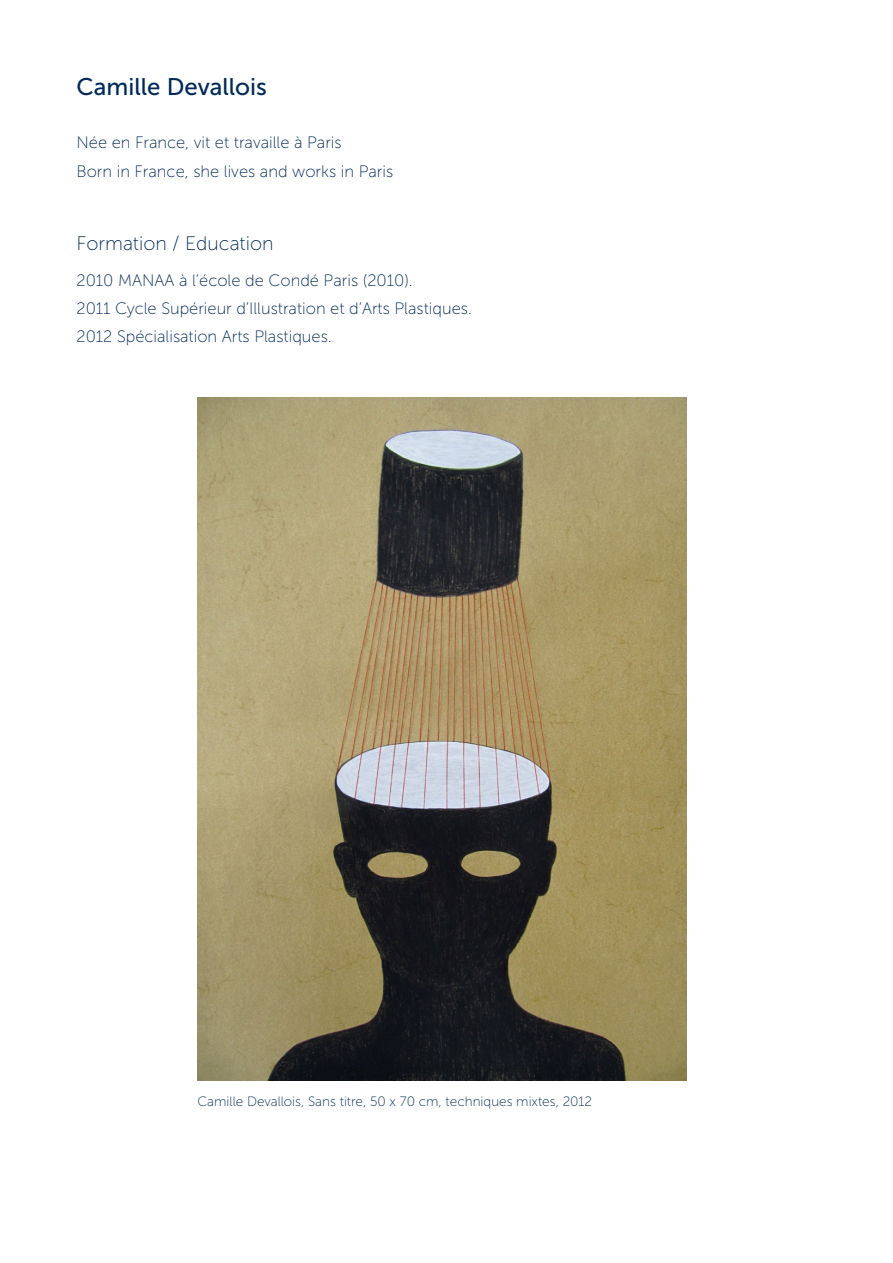
<style>
.page{position:relative;width:893px;height:1263px;background:#fff}
.page>*{position:absolute;margin:0;border:0;box-sizing:border-box;transform-origin:0 0}
.t1{font:24px "Museo Sans 500";color:#002a5b}
.t2{font:19.5px "Museo Sans 100";color:#002a5b}
.t3{font:16.5px "Museo Sans 100";color:#002a5b}
.t4{font:13.5px "Museo Sans 100";color:#002a5b}
</style>
<div class="page">
<img style="left:197px;top:398px;width:490px;height:682px">
<p class="t1" style="left:77px;top:73px;width:192px">Camille Devallois</p>
<p class="t3" style="left:77px;top:134px;width:267px">Née en France, vit et travaille à Paris</p>
<p class="t3" style="left:77px;top:162px;width:318px">Born in France, she lives and works in Paris</p>
<p class="t2" style="left:77px;top:233px;width:198px">Formation / Education</p>
<p class="t3" style="left:77px;top:271px;width:338px">2010 MANAA à l’école de Condé Paris (2010).</p>
<p class="t3" style="left:77px;top:299px;width:397px">2011 Cycle Supérieur d’Illustration et d’Arts Plastiques.</p>
<p class="t3" style="left:77px;top:328px;width:257px">2012 Spécialisation Arts Plastiques.</p>
<p class="t4" style="left:197px;top:1094px;width:396px">Camille Devallois, Sans titre, 50 x 70 cm, techniques mixtes, 2012</p>
</div>
